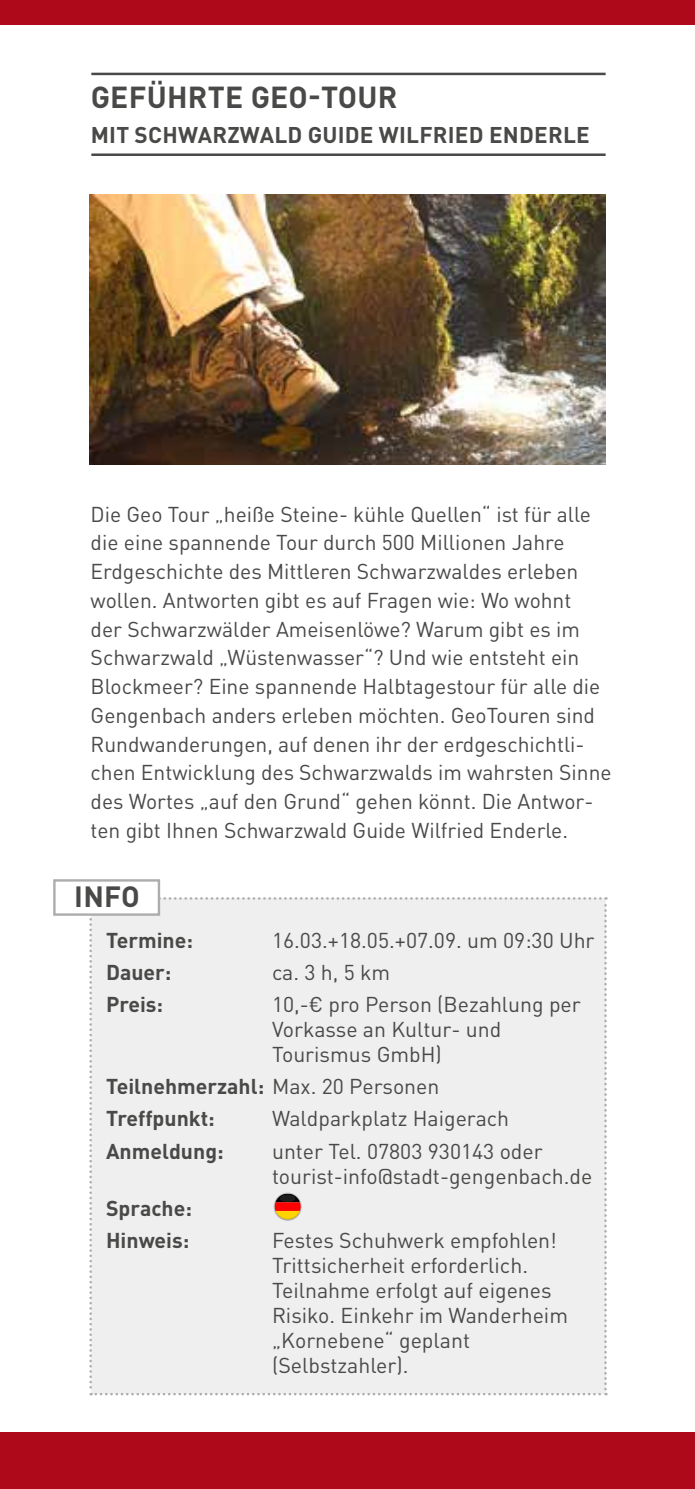
<style>
.page{position:relative;width:695px;height:1489px;background:#fff}
.page>*{position:absolute;margin:0;border:0;box-sizing:border-box;transform-origin:0 0}
.t1{font:700 30px "DIN Pro";letter-spacing:.01em;color:#494948}
.t2{font:700 29px "DIN Pro";color:#494948}
.t3{font:700 22.5px "DIN Pro";letter-spacing:.01em;color:#494948}
.t4{font:21.25px/28.8px "DIN Pro";color:#494948}
.t5{font:700 21.25px/32px "DIN Pro";color:#494948}
.s1{font-weight:400}
</style>
<div class="page">
<div style="left:0;top:0;width:694px;height:25px;background:#ae091a"></div>
<div style="left:0;top:1431px;width:694px;height:57px;background:#ae091a"></div>
<hr style="left:91px;top:73px;width:514px;height:2px;background:#494948">
<hr style="left:91px;top:153px;width:514px;height:3px;background:#494948">
<div style="left:53px;top:879px;width:107px;height:36px;background:#fff;border:2px solid #acadad"></div>
<div style="left:89px;top:897px;width:517px;height:498px;background:#efefef"></div>
<img style="left:90px;top:195px;width:515px;height:269px">
<h1 class="t1" style="left:91px;top:77px;width:308px">GEFÜHRTE GEO-TOUR</h1>
<p class="t3" style="left:91px;top:120px;width:500px">MIT SCHWARZWALD GUIDE WILFRIED ENDERLE</p>
<p class="t4" style="left:91px;top:498px;width:522px">Die Geo Tour „heiße Steine- kühle Quellen“ ist für alle die eine spannende Tour durch 500 Millionen Jahre Erdgeschichte des Mittleren Schwarzwaldes erleben wollen. Antworten gibt es auf Fragen wie: Wo wohnt<br>der Schwarzwälder Ameisenlöwe? Warum gibt es im Schwarzwald „Wüstenwasser“? Und wie entsteht ein Blockmeer? Eine spannende Halbtagestour für alle die Gengenbach anders erleben möchten. GeoTouren sind Rundwanderungen, auf denen ihr der erdgeschichtli&shy;chen Entwicklung des Schwarzwalds im wahrsten Sinne des Wortes „auf den Grund“ gehen könnt. Die Antwor&shy;ten gibt Ihnen Schwarzwald Guide Wilfried Enderle.</p>
<h2 class="t2" style="left:74px;top:877px;width:67px">INFO</h2>
<p class="t5" style="left:106px;top:923px;width:88px">Termine:</p>
<p class="t4" style="left:272px;top:925px;width:324px">16.03.+18.05.+07.09. um 09:30 Uhr</p>
<p class="t5" style="left:106px;top:955px;width:67px">Dauer:</p>
<p class="t4" style="left:272px;top:957px;width:120px">ca. 3 h, 5 km</p>
<p class="t5" style="left:106px;top:987px;width:59px">Preis:</p>
<p class="t4" style="left:272px;top:991px;width:310px;line-height:25px">10,-€ pro Person (Bezahlung per<br>Vorkasse an Kultur- und<br>Tourismus GmbH)</p>
<p class="t5" style="left:106px;top:1069px;width:335px">Teilnehmerzahl: <span class="s1">Max. 20 Personen<br></span>Treffpunkt:</p>
<p class="t4" style="left:272px;top:1103px;width:239px">Waldparkplatz Haigerach</p>
<p class="t5" style="left:106px;top:1133px;width:119px">Anmeldung:</p>
<p class="t4" style="left:272px;top:1137px;width:322px;line-height:25px">unter Tel. 07803 930143 oder tourist-info@stadt-gengenbach.de</p>
<p class="t5" style="left:106px;top:1190px;width:87px">Sprache:<br>Hinweis:</p>
<p class="t4" style="left:272px;top:1226px;width:297px;line-height:25px">Festes Schuhwerk empfohlen!<br>Trittsicherheit erforderlich.<br>Teilnahme erfolgt auf eigenes<br>Risiko. Einkehr im Wanderheim „Kornebene“ geplant (Selbstzahler).</p>
</div>
